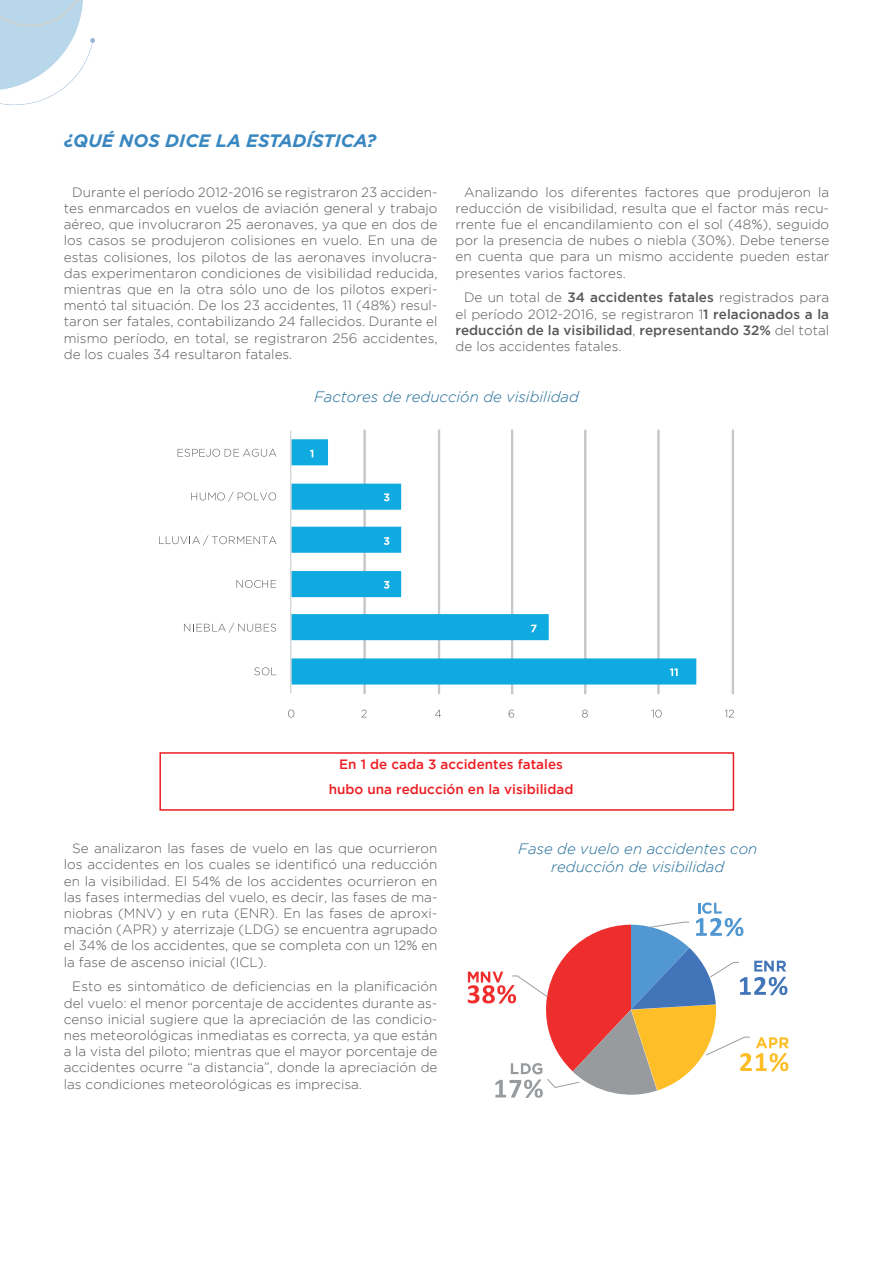
<style>
.page{position:relative;width:893px;height:1263px;background:#fff}
.page>*{position:absolute;margin:0;border:0;box-sizing:border-box;transform-origin:0 0}
.t1{font:italic 700 18px "Gotham";color:#3987c1}
.t2{font:italic 300 15px/18px "Gotham";color:#1e6b98;text-align:center}
.t3{font:300 13.5px/16.2px "Gotham";color:#57585a;text-align:justify}
.t4{font:500 13.5px/24.8px "Gotham";color:#ee1d23;text-align:center}
.s1{font-weight:500}
</style>
<div class="page">
<img style="left:0;top:0;width:94px;height:104px">
<hr style="left:364px;top:430px;width:1px;height:264px;background:#c5c6c8">
<hr style="left:438px;top:430px;width:2px;height:264px;background:#c5c6c8">
<hr style="left:511px;top:430px;width:2px;height:264px;background:#c5c6c8">
<hr style="left:584px;top:430px;width:2px;height:264px;background:#c5c6c8">
<hr style="left:658px;top:430px;width:1px;height:264px;background:#c5c6c8">
<hr style="left:732px;top:430px;width:2px;height:264px;background:#c5c6c8">
<svg style="left:291px;top:439px;width:405px;height:245px"></svg>
<hr style="left:290px;top:431px;width:1px;height:262px;background:#c5c6c8">
<svg style="left:670px;top:668px;width:8px;height:8px"></svg>
<svg style="left:531px;top:625px;width:6px;height:7px"></svg>
<svg style="left:384px;top:581px;width:5px;height:8px"></svg>
<svg style="left:384px;top:537px;width:5px;height:8px"></svg>
<svg style="left:384px;top:493px;width:5px;height:8px"></svg>
<svg style="left:310px;top:450px;width:3px;height:7px"></svg>
<svg style="left:288px;top:710px;width:6px;height:7px"></svg>
<svg style="left:361px;top:710px;width:6px;height:7px"></svg>
<svg style="left:435px;top:710px;width:6px;height:7px"></svg>
<svg style="left:509px;top:710px;width:5px;height:7px"></svg>
<svg style="left:582px;top:710px;width:6px;height:7px"></svg>
<svg style="left:651px;top:710px;width:11px;height:7px"></svg>
<svg style="left:725px;top:710px;width:9px;height:7px"></svg>
<svg style="left:254px;top:667px;width:22px;height:8px"></svg>
<svg style="left:184px;top:623px;width:92px;height:10px"></svg>
<svg style="left:237px;top:580px;width:39px;height:8px"></svg>
<svg style="left:159px;top:535px;width:117px;height:10px"></svg>
<svg style="left:191px;top:492px;width:85px;height:10px"></svg>
<svg style="left:178px;top:449px;width:98px;height:8px"></svg>
<div style="left:159px;top:752px;width:575px;height:59px;border:2px solid #ee1d23"></div>
<svg style="left:468px;top:902px;width:321px;height:196px"></svg>
<h1 class="t1" style="left:64px;top:129px;width:314px">¿QUÉ NOS DICE LA ESTADÍSTICA?</h1>
<p class="t3" style="left:64px;top:184px;width:375px;text-indent:9px">Durante el período 2012-2016 se registraron 23 acciden&shy;tes enmarcados en vuelos de aviación general y trabajo aéreo, que involucraron 25 aeronaves, ya que en dos de los casos se produjeron colisiones en vuelo. En una de estas colisiones, los pilotos de las aeronaves involucra&shy;das experimentaron condiciones de visibilidad reducida, mientras que en la otra sólo uno de los pilotos experi&shy;mentó tal situación. De los 23 accidentes, 11 (48%) resul&shy;taron ser fatales, contabilizando 24 fallecidos. Durante el mismo período, en total, se registraron 256 accidentes, de los cuales 34 resultaron fatales.</p>
<p class="t3" style="left:455px;top:184px;width:375px;text-indent:9px">Analizando los diferentes factores que produjeron la reducción de visibilidad, resulta que el factor más recu&shy;rrente fue el encandilamiento con el sol (48%), seguido por la presencia de nubes o niebla (30%). Debe tenerse en cuenta que para un mismo accidente pueden estar presentes varios factores.</p>
<p class="t3" style="left:455px;top:289px;width:375px;text-indent:9px">De un total de <span class="s1">34 accidentes fatales</span> registrados para el período 2012-2016, se registraron 1<span class="s1">1 relacionados a la reducción de la visibilidad</span>, <span class="s1">representando 32%</span> del total de los accidentes fatales.</p>
<p class="t2" style="left:314px;top:388px;width:266px">Factores de reducción de visibilidad</p>
<p class="t4" style="left:329px;top:751px;width:246px">En 1 de cada 3 accidentes fatales hubo una reducción en la visibilidad</p>
<p class="t3" style="left:64px;top:840px;width:375px;text-indent:9px">Se analizaron las fases de vuelo en las que ocurrieron los accidentes en los cuales se identificó una reducción en la visibilidad. El 54% de los accidentes ocurrieron en las fases intermedias del vuelo, es decir, las fases de ma&shy;niobras (MNV) y en ruta (ENR). En las fases de aproxi&shy;mación (APR) y aterrizaje (LDG) se encuentra agrupado el 34% de los accidentes, que se completa con un 12% en la fase de ascenso inicial (ICL).</p>
<p class="t3" style="left:64px;top:978px;width:375px;text-indent:9px">Esto es sintomático de deficiencias en la planificación del vuelo: el menor porcentaje de accidentes durante as&shy;censo inicial sugiere que la apreciación de las condicio&shy;nes meteorológicas inmediatas es correcta, ya que están a la vista del piloto; mientras que el mayor porcentaje de accidentes ocurre “a distancia”, donde la apreciación de las condiciones meteorológicas es imprecisa.</p>
<p class="t2" style="left:518px;top:840px;width:241px">Fase de vuelo en accidentes con reducción de visibilidad</p>
</div>
